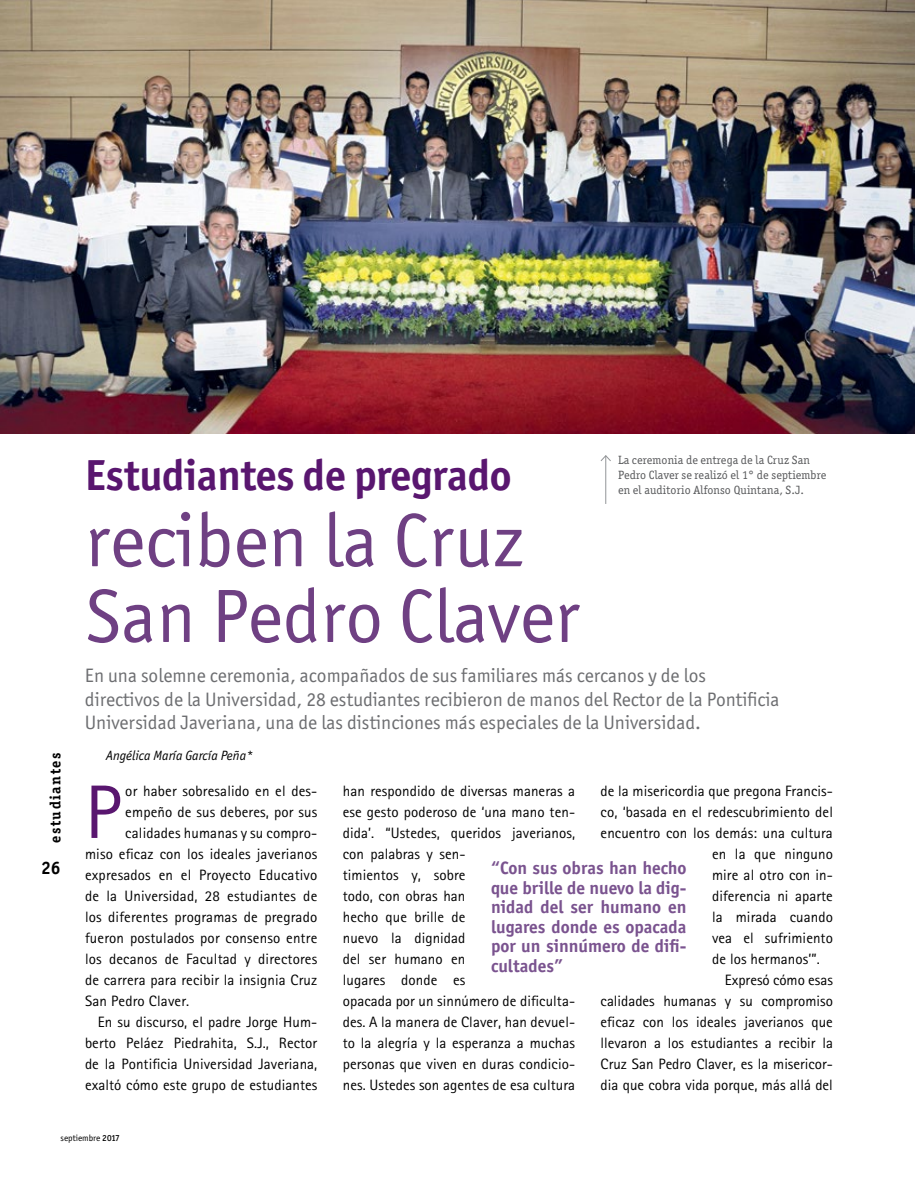
<style>
.page{position:relative;width:918px;height:1188px;background:#fff}
.page>*{position:absolute;margin:0;border:0;box-sizing:border-box;transform-origin:0 0}
.t1{font:75.9px "AT Rotis Sans Serif";color:#59166f}
.t2{font:75.75px/75.8px "Officina Sans ITC";color:#6f4083}
.t3{font:700 43.5px "Officina Sans ITC";letter-spacing:-.01em;color:#59166f}
.t4{font:19.5px/23.4px "Officina Sans ITC";color:#6d6e71}
.t5{font:700 18px/19.5px "Officina Sans ITC";color:#7a538f;text-align:justify}
.t6{font:700 18px "Officina Sans ITC";color:#000}
.t7{font:15px/21px "AT Rotis Sans Serif";letter-spacing:.005em;color:#000}
.t8{font:700 15px "Officina Ser ITC";letter-spacing:.1em;color:#000}
.t9{font:italic 13.5px "Officina Sans ITC";color:#000}
.t10{font:12px/15px "Officina Ser ITC";letter-spacing:.01em;color:#58595b}
.t11{font:9px "Officina Sans ITC";color:#000}
.s1{font-weight:500}
</style>
<div class="page">
<img style="left:0;top:0;width:915px;height:434px">
<hr style="left:605px;top:456px;width:1px;height:48px;background:#939598">
<svg style="left:600px;top:455px;width:11px;height:7px"></svg>
<p class="t8" style="left:46px;top:843px;width:92px;rotate:-90deg">estudiantes</p>
<p class="t6" style="left:41px;top:857px;width:21px">26</p>
<p class="t10" style="left:618px;top:453px;width:210px">La ceremonia de entrega de la Cruz San<br>Pedro Claver se realizó el 1° de septiembre en el auditorio Alfonso Quintana, S.J.</p>
<h3 class="t3" style="left:85px;top:449px;width:428px">Estudiantes de pregrado</h3>
<h2 class="t2" style="left:85px;top:502px;width:496px">reciben la Cruz<br>San Pedro Claver</h2>
<p class="t4" style="left:85px;top:664px;width:696px">En una solemne ceremonia, acompañados de sus familiares más cercanos y de los directivos de la Universidad, 28 estudiantes recibieron de manos del Rector de la Pontificia<br>Universidad Javeriana, una de las distinciones más especiales de la Universidad.</p>
<p class="t9" style="left:106px;top:748px;width:148px">Angélica María García Peña*</p>
<h1 class="t1" style="left:85px;top:768px;width:38px">P</h1>
<p class="t7" style="left:125px;top:780px;width:194px">or haber sobresalido en el des-</p>
<p class="t7" style="left:125px;top:801px;width:194px">empeño de sus deberes, por sus</p>
<p class="t7" style="left:125px;top:822px;width:194px">calidades humanas y su compro-</p>
<p class="t7" style="left:85px;top:843px;width:234px">miso eficaz con los ideales javerianos</p>
<p class="t7" style="left:85px;top:864px;width:234px">expresados en el Proyecto Educativo</p>
<p class="t7" style="left:85px;top:885px;width:234px">de la Universidad, 28 estudiantes de</p>
<p class="t7" style="left:85px;top:906px;width:234px">los diferentes programas de pregrado</p>
<p class="t7" style="left:85px;top:927px;width:234px">fueron postulados por consenso entre</p>
<p class="t7" style="left:85px;top:948px;width:234px">los decanos de Facultad y directores</p>
<p class="t7" style="left:85px;top:969px;width:234px">de carrera para recibir la insignia Cruz</p>
<p class="t7" style="left:85px;top:990px;width:106px">San Pedro Claver.</p>
<p class="t7" style="left:98px;top:1011px;width:221px">En su discurso, el padre Jorge Hum-</p>
<p class="t7" style="left:85px;top:1032px;width:234px">berto Peláez Piedrahita, S.J., Rector</p>
<p class="t7" style="left:85px;top:1053px;width:234px">de la Pontificia Universidad Javeriana,</p>
<p class="t7" style="left:85px;top:1074px;width:234px">exaltó cómo este grupo de estudiantes</p>
<p class="t7" style="left:343px;top:780px;width:234px">han respondido de diversas maneras a ese gesto poderoso de ‘una mano ten&shy;dida’. “Ustedes, queridos javerianos, con palabras y sen-<br>timientos y, sobre<br>todo, con obras han<br>hecho que brille de<br>nuevo la dignidad<br>del ser humano en<br>lugares donde es<br>opacada por un sinnúmero de dificulta&shy;des. A la manera de Claver, han devuel&shy;to la alegría y la esperanza a muchas personas que viven en duras condicio&shy;nes. Ustedes son agentes de esa cultura</p>
<p class="t7" style="left:601px;top:780px;width:234px">de la misericordia que pregona Francis-</p>
<p class="t7" style="left:601px;top:801px;width:234px">co, ‘basada en el redescubrimiento del</p>
<p class="t7" style="left:601px;top:822px;width:234px">encuentro con los demás: una cultura</p>
<p class="t7" style="left:712px;top:843px;width:122px">en la que ninguno</p>
<p class="t7" style="left:712px;top:864px;width:122px">mire al otro con in-</p>
<p class="t7" style="left:712px;top:885px;width:122px">diferencia ni aparte</p>
<p class="t7" style="left:712px;top:906px;width:122px">la mirada cuando</p>
<p class="t7" style="left:712px;top:927px;width:122px">vea el sufrimiento</p>
<p class="t7" style="left:712px;top:948px;width:109px">de los hermanos’”.</p>
<p class="t7" style="left:725px;top:969px;width:110px">Expresó cómo esas</p>
<p class="t7" style="left:601px;top:990px;width:234px">calidades humanas y su compromiso</p>
<p class="t7" style="left:601px;top:1011px;width:234px">eficaz con los ideales javerianos que</p>
<p class="t7" style="left:601px;top:1032px;width:234px">llevaron a los estudiantes a recibir la</p>
<p class="t7" style="left:601px;top:1053px;width:234px">Cruz San Pedro Claver, es la misericor-</p>
<p class="t7" style="left:601px;top:1074px;width:234px">dia que cobra vida porque, más allá del</p>
<p class="t5" style="left:491px;top:858px;width:197px">“Con sus obras han hecho que brille de nuevo la dig&shy;nidad del ser humano en lugares donde es opacada por un sinnúmero de difi&shy;cultades”</p>
<p class="t11" style="left:61px;top:1133px;width:61px">septiembre <span class="s1">2017</span></p>
</div>
